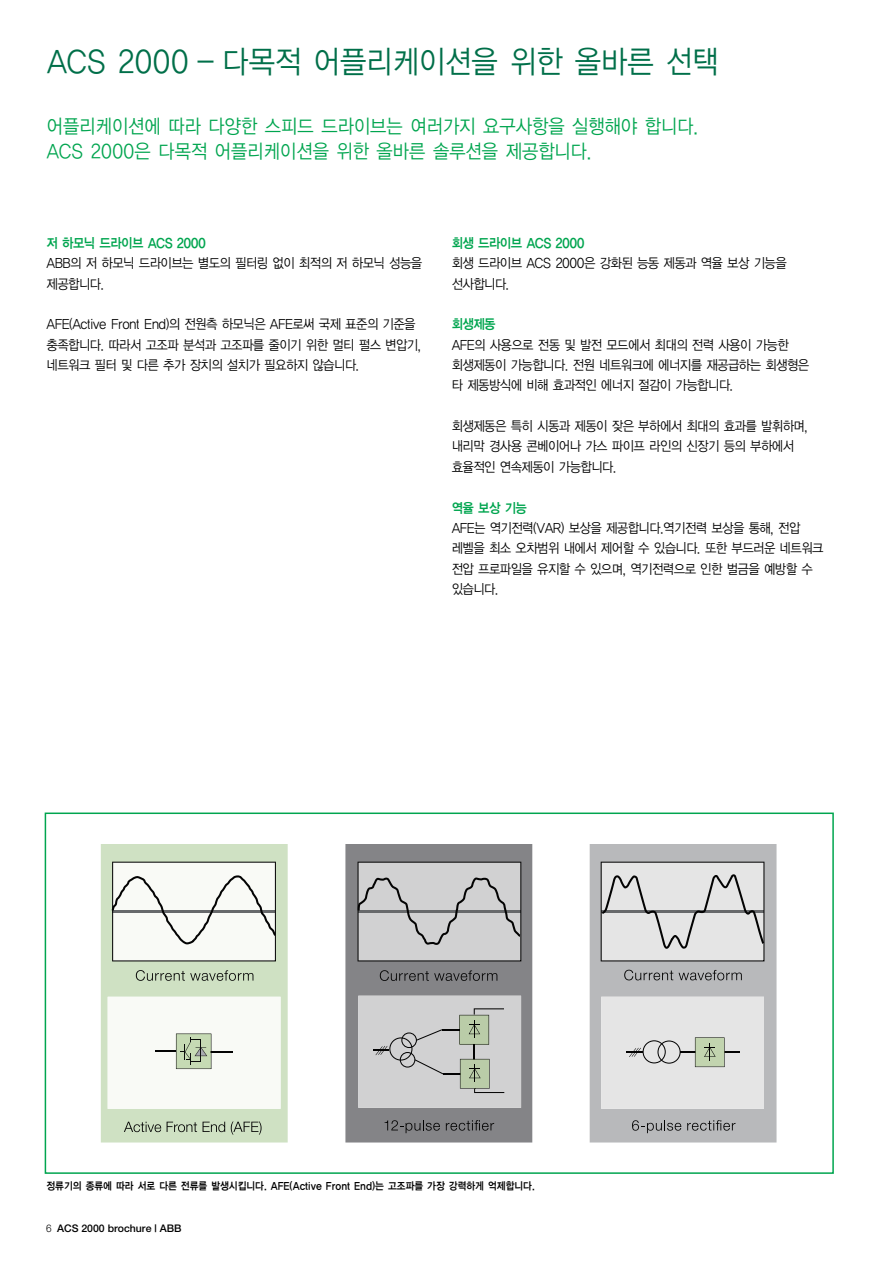
<style>
.page{position:relative;width:893px;height:1262px;background:#fff}
.page>*{position:absolute;margin:0;border:0;box-sizing:border-box;transform-origin:0 0}
.t1{font:31.5px "YGO12";letter-spacing:-.07em;color:#006f49;scale:.9 1}
.t2{font:19.5px/24.8px "YGO12";letter-spacing:-.07em;color:#00a54f;scale:.9 1}
.t3{font:13.5px/20.4px "YGO12";letter-spacing:-.105em;color:#000;scale:.9 1}
.t4{font:13.5px "YGO14";letter-spacing:-.105em;color:#00a54f;scale:.9 1}
.t5{font:10.5px "YGO14";letter-spacing:-.07em;color:#000;scale:.9 1}
.t6{font:500 10.5px "Helvetica Neue";color:#000}
.s1{font-weight:300}
</style>
<div class="page">
<div style="left:589px;top:844px;width:187px;height:298px;background:#b8b9bb"></div>
<div style="left:345px;top:844px;width:187px;height:298px;background:#848487"></div>
<div style="left:101px;top:844px;width:187px;height:298px;background:#cfe1c3"></div>
<svg style="left:600px;top:861px;width:164px;height:100px;background:#d0d0d0"></svg>
<svg style="left:357px;top:861px;width:164px;height:100px;background:#bfbfc0"></svg>
<svg style="left:112px;top:861px;width:164px;height:100px"></svg>
<svg style="left:136px;top:970px;width:117px;height:10px"></svg>
<svg style="left:384px;top:1120px;width:56px;height:13px"></svg>
<svg style="left:446px;top:1120px;width:48px;height:10px"></svg>
<svg style="left:632px;top:1120px;width:49px;height:13px"></svg>
<svg style="left:687px;top:1120px;width:48px;height:10px"></svg>
<svg style="left:624px;top:969px;width:117px;height:11px"></svg>
<svg style="left:380px;top:970px;width:117px;height:11px"></svg>
<svg style="left:358px;top:995px;width:163px;height:112px;background:#c7c9c6"></svg>
<svg style="left:601px;top:996px;width:163px;height:112px;background:#dedfde"></svg>
<svg style="left:124px;top:1121px;width:101px;height:11px"></svg>
<svg style="left:231px;top:1121px;width:30px;height:13px"></svg>
<svg style="left:108px;top:996px;width:172px;height:112px"></svg>
<div style="left:45px;top:812px;width:788px;height:361px;border:2px solid #00a54f"></div>
<h1 class="t1" style="left:46px;top:48px;width:750px">ACS 2000 - 다목적 어플리케이션을 위한 올바른 선택</h1>
<h2 class="t2" style="left:46px;top:115px;width:726px">어플리케이션에 따라 다양한 스피드 드라이브는 여러가지 요구사항을 실행해야 합니다.<br>ACS 2000은 다목적 어플리케이션을 위한 올바른 솔루션을 제공합니다.</h2>
<p class="t4" style="left:46px;top:237px;width:179px">저 하모닉 드라이브 ACS 2000</p>
<p class="t3" style="left:46px;top:254px;width:420px">ABB의 저 하모닉 드라이브는 별도의 필터링 없이 최적의 저 하모닉 성능을 제공합니다.</p>
<p class="t3" style="left:46px;top:315px;width:418px">AFE(Active Front End)의 전원측 하모닉은 AFE로써 국제 표준의 기준을 충족합니다. 따라서 고조파 분석과 고조파를 줄이기 위한 멀티 펄스 변압기, 네트워크 필터 및 다른 추가 장치의 설치가 필요하지 않습니다.</p>
<p class="t4" style="left:451px;top:237px;width:150px">회생 드라이브 ACS 2000</p>
<p class="t3" style="left:451px;top:254px;width:374px">회생 드라이브 ACS 2000은 강화된 능동 제동과 역율 보상 기능을 선사합니다.</p>
<p class="t4" style="left:451px;top:318px;width:51px">회생제동</p>
<p class="t3" style="left:451px;top:335px;width:399px">AFE의 사용으로 전동 및 발전 모드에서 최대의 전력 사용이 가능한 회생제동이 가능합니다. 전원 네트워크에 에너지를 재공급하는 회생형은 타 제동방식에 비해 효과적인 에너지 절감이 가능합니다.</p>
<p class="t3" style="left:451px;top:417px;width:398px">회생제동은 특히 시동과 제동이 잦은 부하에서 최대의 효과를 발휘하며, 내리막 경사용 콘베이어나 가스 파이프 라인의 신장기 등의 부하에서 효율적인 연속제동이 가능합니다.</p>
<p class="t4" style="left:451px;top:501px;width:86px">역율 보상 기능</p>
<p class="t3" style="left:451px;top:518px;width:415px">AFE는 역기전력(VAR) 보상을 제공합니다.역기전력 보상을 통해, 전압 레벨을 최소 오차범위 내에서 제어할 수 있습니다. 또한 부드러운 네트워크 전압 프로파일을 유지할 수 있으며, 역기전력으로 인한 벌금을 예방할 수 있습니다.</p>
<p class="t5" style="left:46px;top:1181px;width:544px">정류기의 종류에 따라 서로 다른 전류를 발생시킵니다. AFE(Active Front End)는 고조파를 가장 강력하게 억제합니다.</p>
<p class="t6" style="left:46px;top:1224px;width:137px"><span class="s1">6</span> ACS 2000 brochure | ABB</p>
</div>
